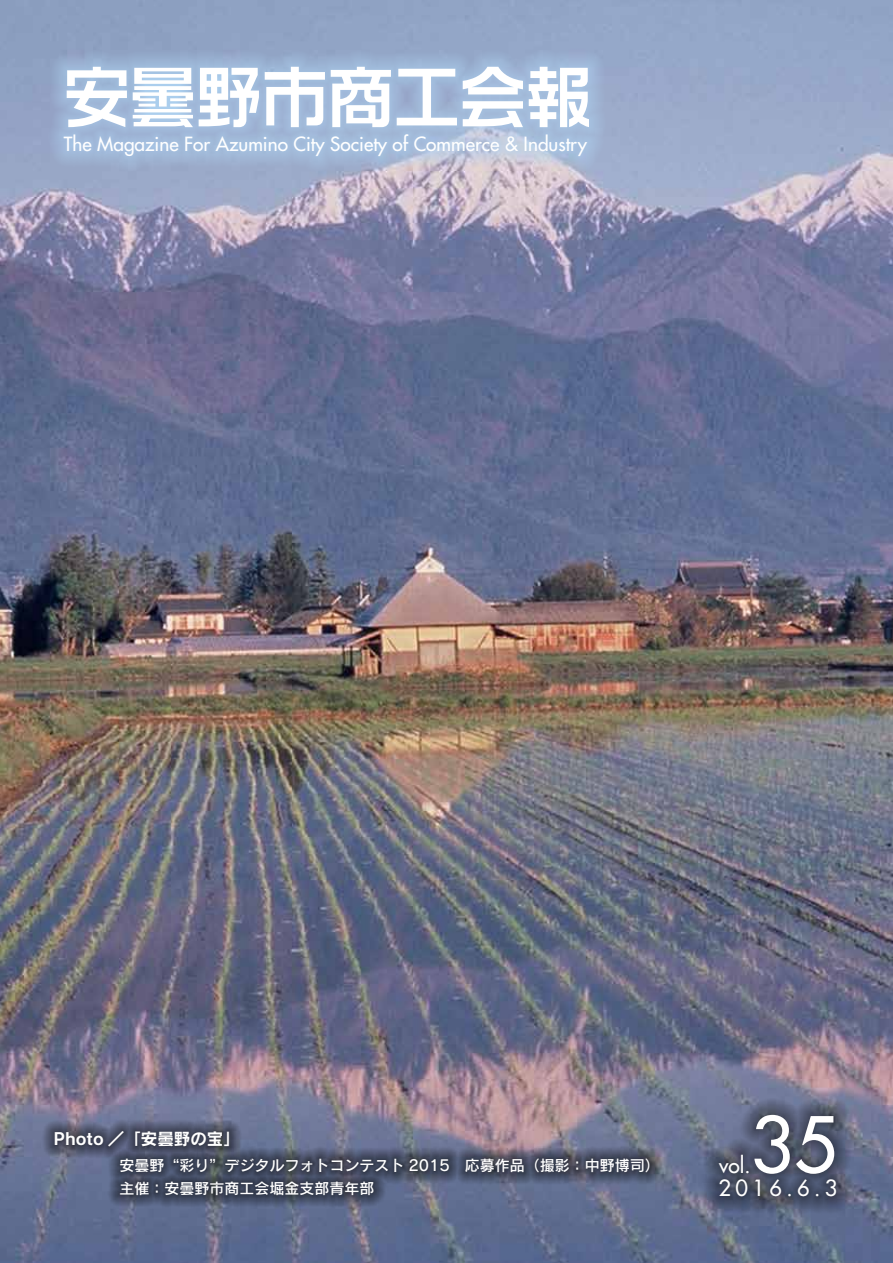
<style>
.page{position:relative;width:893px;height:1263px;background:#fff}
.page>*{position:absolute;margin:0;border:0;box-sizing:border-box;transform-origin:0 0}
.t1{font:75px "Futura";color:#fff}
.t2{font:700 66px "Logo G Std";color:#fff}
.t3{font:21.75px "Futura";color:#fff}
.t4{font:21px "Futura";color:#fff}
.t5{font:19.05px "Futura";color:#fff}
.t6{font:16.5px "Rodin Pro B";color:#fff}
.t7{font:15px/22.8px "Rodin Pro DB";color:#fff}
</style>
<div class="page">
<img style="left:0;top:0;width:893px;height:1263px">
<svg style="left:47px;top:50px;width:559px;height:122px;background:#a3bad8"></svg>
<svg style="left:42px;top:1118px;width:620px;height:90px;background:#5b6077"></svg>
<div style="left:702px;top:1098px;width:151px;height:116px;background:#000;opacity:.75"></div>
<h2 class="t2" style="left:64px;top:51px;width:530px">安曇野市商工会報</h2>
<p class="t5" style="left:64px;top:131px;width:525px">The Magazine For Azumino City Society of Commerce &amp; Industry</p>
<h1 class="t1" style="left:750px;top:1096px;width:88px">35</h1>
<h3 class="t3" style="left:719px;top:1174px;width:120px">2016.6.3</h3>
<p class="t6" style="left:54px;top:1128px;width:188px">Photo ／「安曇野の宝」</p>
<p class="t7" style="left:120px;top:1153px;width:542px">安曇野“彩り”デジタルフォトコンテスト 2015　応募作品（撮影：中野博司）主催：安曇野市商工会堀金支部青年部</p>
<h3 class="t4" style="left:719px;top:1151px;width:33px">vol.</h3>
</div>
